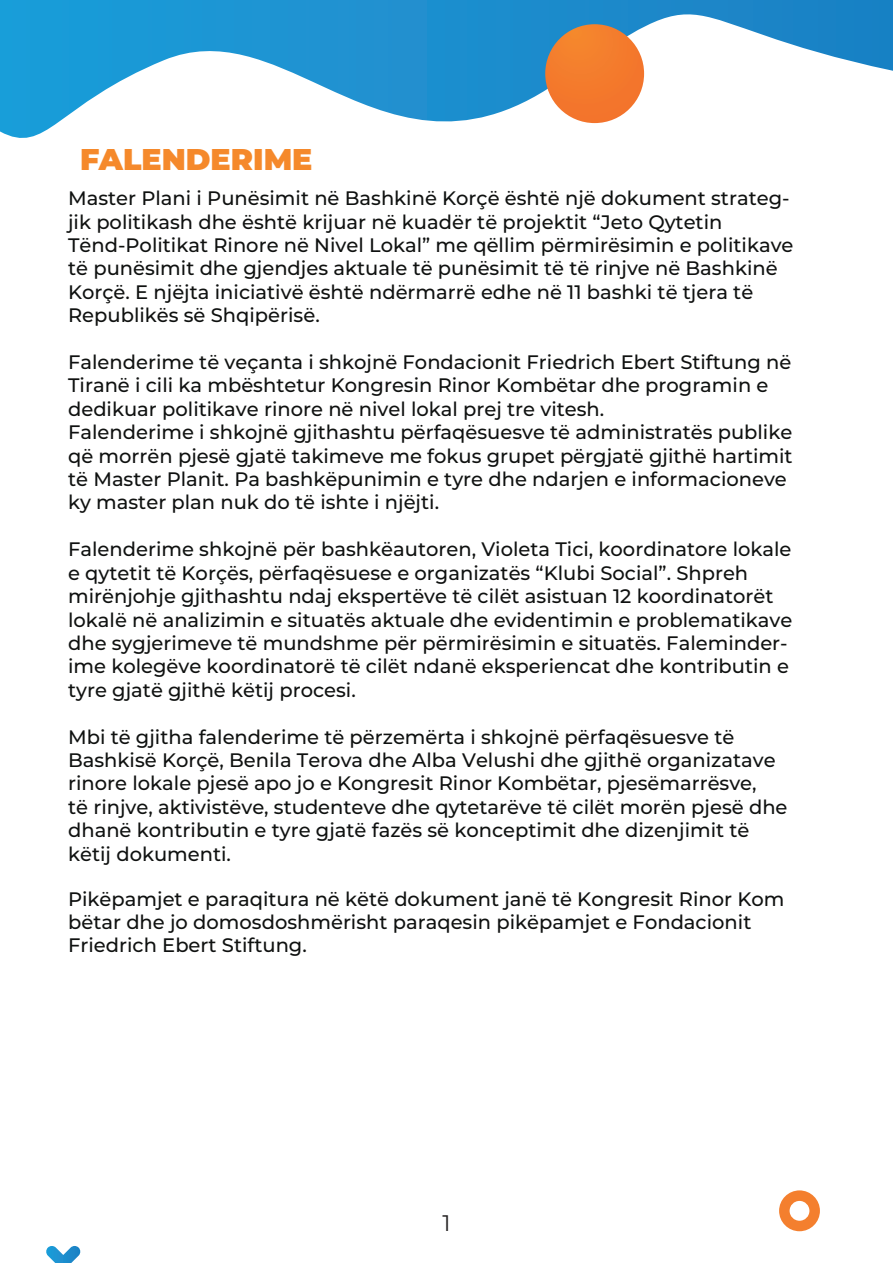
<style>
.page{position:relative;width:893px;height:1263px;background:#fff}
.page>*{position:absolute;margin:0;border:0;box-sizing:border-box;transform-origin:0 0}
.t1{font:900 30px "Montserrat";color:#f5892b}
.t2{font:22.5px "Montserrat";color:#201d1e}
.t3{font:500 19.5px/23.4px "Montserrat";color:#0f1110}
</style>
<div class="page">
<svg style="left:0;top:0;width:893px;height:138px"></svg>
<div style="left:545px;top:24px;width:99px;height:99px;background:#f47a2c;border-radius:49px"></div>
<svg style="left:779px;top:1190px;width:41px;height:41px"></svg>
<svg style="left:46px;top:1246px;width:35px;height:17px"></svg>
<h1 class="t1" style="left:80px;top:137px;width:234px">FALENDERIME</h1>
<p class="t3" style="left:68px;top:186px;width:727px">Master Plani i Punësimit në Bashkinë Korçë është një dokument strateg&shy;jik politikash dhe është krijuar në kuadër të projektit “Jeto Qytetin Tënd-Politikat Rinore në Nivel Lokal” me qëllim përmirësimin e politikave të punësimit dhe gjendjes aktuale të punësimit të të rinjve në Bashkinë Korçë. E njëjta iniciativë është ndërmarrë edhe në 11 bashki të tjera të Republikës së Shqipërisë.</p>
<p class="t3" style="left:68px;top:350px;width:726px">Falenderime të veçanta i shkojnë Fondacionit Friedrich Ebert Stiftung në Tiranë i cili ka mbështetur Kongresin Rinor Kombëtar dhe programin e dedikuar politikave rinore në nivel lokal prej tre vitesh.<br>Falenderime i shkojnë gjithashtu përfaqësuesve të administratës publike që morrën pjesë gjatë takimeve me fokus grupet përgjatë gjithë hartimit të Master Planit. Pa bashkëpunimin e tyre dhe ndarjen e informacioneve ky master plan nuk do të ishte i njëjti.</p>
<p class="t3" style="left:68px;top:537px;width:726px">Falenderime shkojnë për bashkëautoren, Violeta Tici, koordinatore lokale e qytetit të Korçës, përfaqësuese e organizatës “Klubi Social”. Shpreh mirënjohje gjithashtu ndaj ekspertëve të cilët asistuan 12 koordinatorët lokalë në analizimin e situatës aktuale dhe evidentimin e problematikave dhe sygjerimeve të mundshme për përmirësimin e situatës. Faleminder&shy;ime kolegëve koordinatorë të cilët ndanë eksperiencat dhe kontributin e tyre gjatë gjithë këtij procesi.</p>
<p class="t3" style="left:68px;top:724px;width:721px">Mbi të gjitha falenderime të përzemërta i shkojnë përfaqësuesve të Bashkisë Korçë, Benila Terova dhe Alba Velushi dhe gjithë organizatave rinore lokale pjesë apo jo e Kongresit Rinor Kombëtar, pjesëmarrësve,<br>të rinjve, aktivistëve, studenteve dhe qytetarëve të cilët morën pjesë dhe dhanë kontributin e tyre gjatë fazës së konceptimit dhe dizenjimit të këtij dokumenti.</p>
<p class="t3" style="left:68px;top:886px;width:718px">Pikëpamjet e paraqitura në këtë dokument janë të Kongresit Rinor Kom bëtar dhe jo domosdoshmërisht paraqesin pikëpamjet e Fondacionit<br>Friedrich Ebert Stiftung.</p>
<p class="t2" style="left:442px;top:1208px;width:10px">1</p>
</div>
